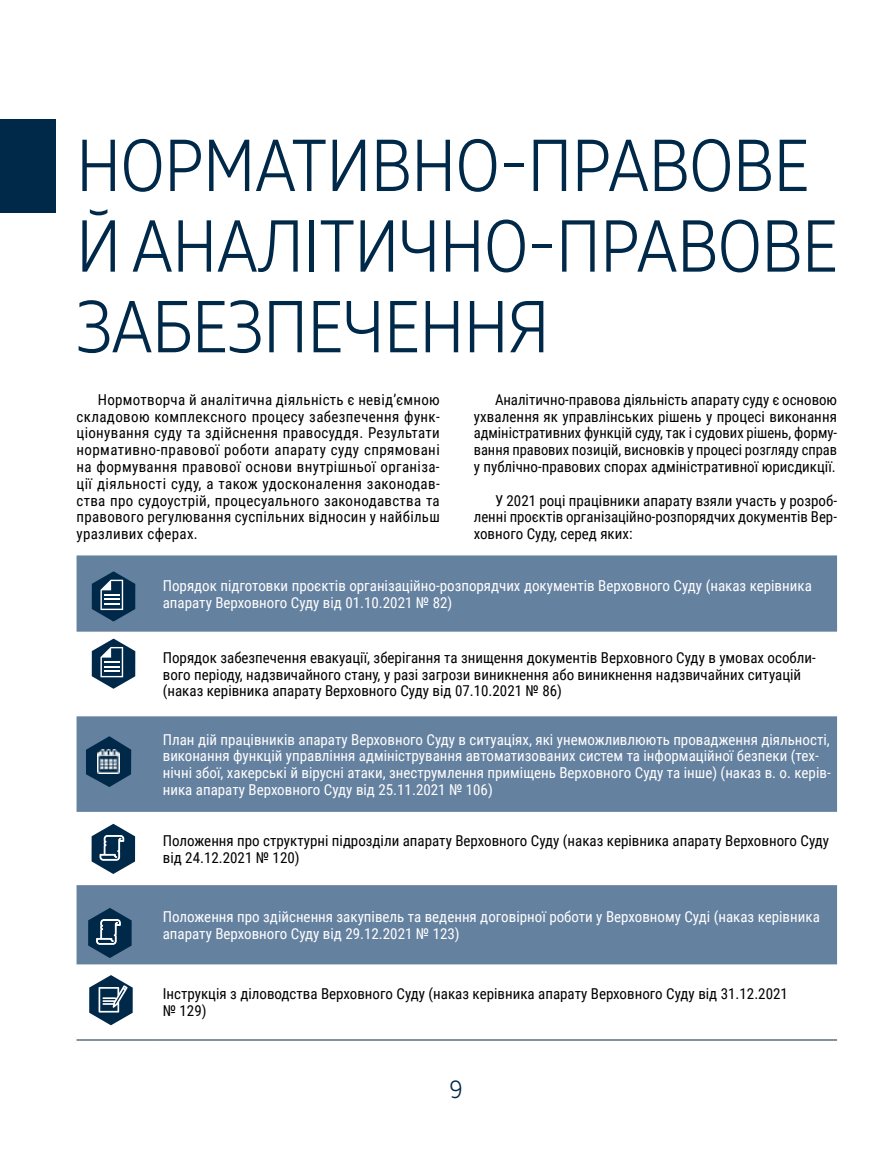
<style>
.page{position:relative;width:893px;height:1149px;background:#fff}
.page>*{position:absolute;margin:0;border:0;box-sizing:border-box;transform-origin:0 0}
.t1{font:300 73.2px/80.6px "Muller Narrow";letter-spacing:.01em;color:#002949}
.t2{font:300 25.5px "Muller Narrow";color:#002949}
.t3{font:15px/16.8px "Roboto Condensed";color:#000;text-align:justify}
.t4{font:15px/16.8px "Roboto Condensed";color:#fff}
</style>
<div class="page">
<div style="left:0;top:119px;width:55px;height:94px;background:#002949"></div>
<svg style="left:77px;top:555px;width:760px;height:409px;fill:#6581a0"></svg>
<hr style="left:77px;top:1039px;width:80px;height:1px;background:#002949">
<hr style="left:157px;top:1039px;width:680px;height:1px;background:#002949">
<svg style="left:92px;top:571px;width:43px;height:50px;background:#385975"></svg>
<svg style="left:92px;top:638px;width:43px;height:50px"></svg>
<svg style="left:86px;top:736px;width:45px;height:50px;background:#264a69"></svg>
<img style="left:98px;top:749px;width:22px;height:24px">
<svg style="left:92px;top:823px;width:43px;height:50px"></svg>
<svg style="left:88px;top:907px;width:44px;height:50px;background:#31536f"></svg>
<svg style="left:89px;top:975px;width:44px;height:49px"></svg>
<h1 class="t1" style="left:77px;top:125px;width:762px">НОРМАТИВНО-ПРАВОВЕ<br>Й АНАЛІТИЧНО-ПРАВОВЕ<br>ЗАБЕЗПЕЧЕННЯ</h1>
<p class="t3" style="left:77px;top:390px;width:365px;text-indent:21px">Нормотворча й аналітична діяльність є невід’ємною складовою комплексного процесу забезпечення функ&shy;ціонування суду та здійснення правосуддя. Результати нормативно-правової роботи апарату суду спрямовані на формування правової основи внутрішньої організа&shy;ції діяльності суду, а також удосконалення законодав&shy;ства про судоустрій, процесуального законодавства та правового регулювання суспільних відносин у найбільш уразливих сферах.</p>
<p class="t3" style="left:474px;top:390px;width:365px;text-indent:21px">Аналітично-правова діяльність апарату суду є основою ухвалення як управлінських рішень у процесі виконання адміністративних функцій суду, так і судових рішень, форму&shy;вання правових позицій, висновків у процесі розгляду справ у публічно-правових спорах адміністративної юрисдикції.</p>
<p class="t3" style="left:474px;top:491px;width:365px;text-indent:21px">У 2021 році працівники апарату взяли участь у розроб&shy;ленні проєктів організаційно-розпорядчих документів Вер&shy;ховного Суду, серед яких:</p>
<p class="t4" style="left:163px;top:576px;width:651px">Порядок підготовки проєктів організаційно-розпорядчих документів Верховного Суду (наказ керівника апарату Верховного Суду від 01.10.2021 № 82)</p>
<p class="t3" style="left:163px;top:648px;width:654px;text-align:left">Порядок забезпечення евакуації, зберігання та знищення документів Верховного Суду в умовах особли&shy;вого періоду, надзвичайного стану, у разі загрози виникнення або виникнення надзвичайних ситуацій (наказ керівника апарату Верховного Суду від 07.10.2021 № 86)</p>
<p class="t4" style="left:163px;top:730px;width:669px">План дій працівників апарату Верховного Суду в ситуаціях, які унеможливлюють провадження діяльності, виконання функцій управління адміністрування автоматизованих систем та інформаційної безпеки (тех&shy;нічні збої, хакерські й вірусні атаки, знеструмлення приміщень Верховного Суду та інше) (наказ в. о. керів&shy;ника апарату Верховного Суду від 25.11.2021 № 106)</p>
<p class="t3" style="left:163px;top:831px;width:668px">Положення про структурні підрозділи апарату Верховного Суду (наказ керівника апарату Верховного Суду від 24.12.2021 № 120)</p>
<p class="t4" style="left:163px;top:907px;width:658px">Положення про здійснення закупівель та ведення договірної роботи у Верховному Суді (наказ керівника апарату Верховного Суду від 29.12.2021 № 123)</p>
<p class="t3" style="left:163px;top:984px;width:627px">Інструкція з діловодства Верховного Суду (наказ керівника апарату Верховного Суду від 31.12.2021 № 129)</p>
<h2 class="t2" style="left:450px;top:1072px;width:14px">9</h2>
</div>
